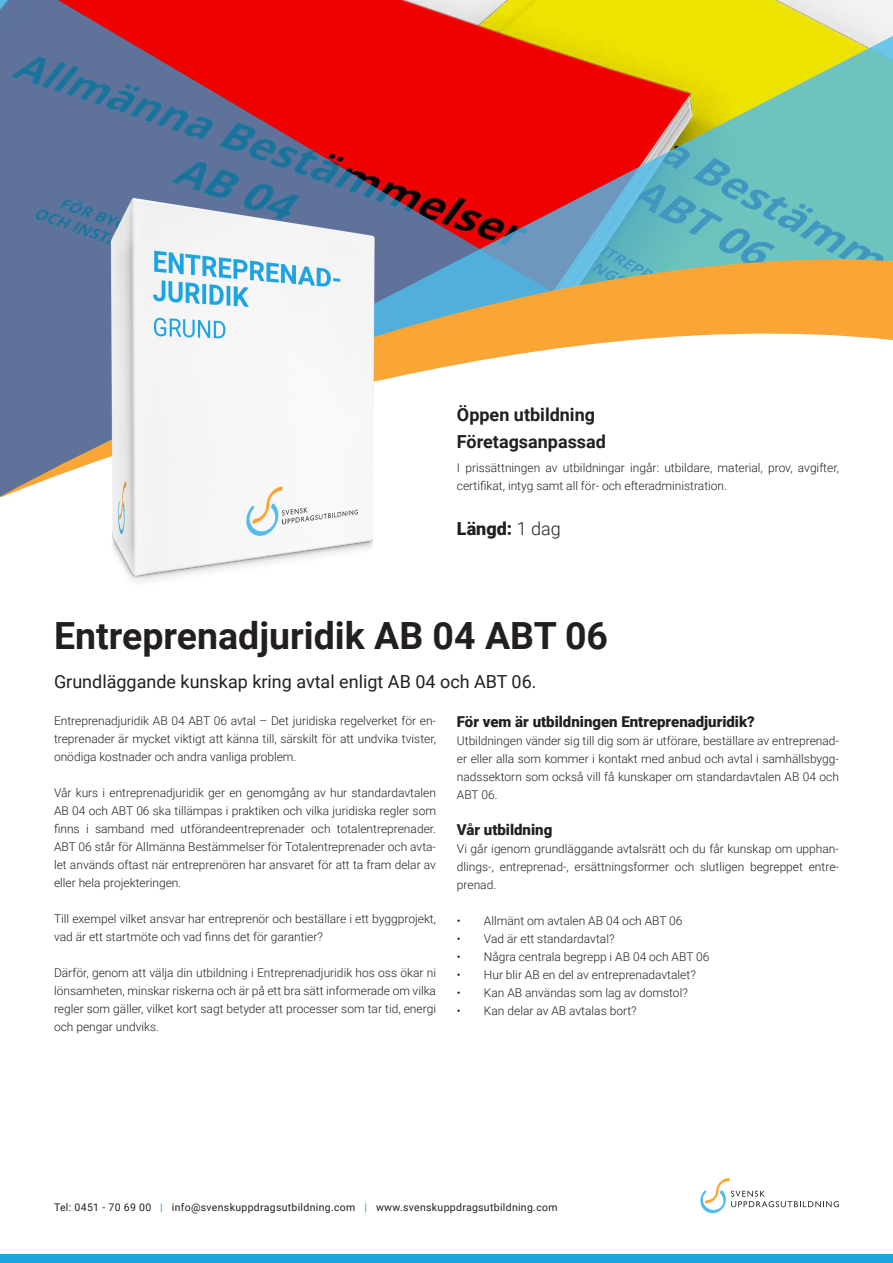
<style>
.page{position:relative;width:893px;height:1263px;background:#fff}
.page>*{position:absolute;margin:0;border:0;box-sizing:border-box;transform-origin:0 0}
.t1{font:700 37.5px "Roboto";color:#231f20}
.Sub-header{font:18px "Roboto";color:#231f20}
.t2{font:700 18px "Roboto";color:#231f20}
.t3{font:900 18px "Roboto";color:#231f20}
.Bold{font:900 15px "Roboto";color:#231f20}
.Paragraph{font:300 12px/18px "Roboto";color:#231f20;text-align:justify}
.t4{font:10.5px "Roboto";letter-spacing:.03em;color:#231f20}
.s1{font-weight:300}
.s2{color:#1da5e1}
</style>
<div class="page">
<svg style="left:700px;top:1178px;width:139px;height:35px"></svg>
<div style="left:0;top:1254px;width:893px;height:9px;background:#1da5e1"></div>
<svg style="left:0;top:0;width:893px;height:36px;background:#de7b2f"></svg>
<svg style="left:0;top:36px;width:893px;height:186px;background:#ac6151"></svg>
<svg style="left:0;top:222px;width:893px;height:275px"></svg>
<img style="left:19px;top:163px;width:452px;height:418px">
<p class="t2" style="left:457px;top:402px;width:140px">Öppen utbildning</p>
<p class="t2" style="left:457px;top:429px;width:151px">Företagsanpassad</p>
<p class="Paragraph" style="left:457px;top:458px;width:384px">I prissättningen av utbildningar ingår: utbildare, material, prov, avgifter, certifikat, intyg samt all för- och efteradministration.</p>
<p class="t3" style="left:457px;top:516px;width:105px">Längd: <span class="s1">1 dag</span></p>
<p class="t1" style="left:54px;top:609px;width:556px">Entreprenadjuridik AB 04 ABT 06</p>
<p class="Sub-header" style="left:54px;top:668px;width:484px">Grundläggande kunskap kring avtal enligt AB 04 och ABT 06.</p>
<p class="Paragraph" style="left:54px;top:711px;width:384px">Entreprenadjuridik AB 04 ABT 06 avtal – Det juridiska regelverket för en&shy;treprenader är mycket viktigt att känna till, särskilt för att undvika tvister, onödiga kostnader och andra vanliga problem.</p>
<p class="Paragraph" style="left:54px;top:783px;width:384px">Vår kurs i entreprenadjuridik ger en genomgång av hur standardavtalen AB 04 och ABT 06 ska tillämpas i praktiken och vilka juridiska regler som finns i samband med utförandeentreprenader och totalentreprenader.<br>ABT 06 står för Allmänna Bestämmelser för Totalentreprenader och avta&shy;let används oftast när entreprenören har ansvaret för att ta fram delar av eller hela projekteringen.</p>
<p class="Paragraph" style="left:54px;top:909px;width:384px">Till exempel vilket ansvar har entreprenör och beställare i ett byggprojekt, vad är ett startmöte och vad finns det för garantier?</p>
<p class="Paragraph" style="left:54px;top:963px;width:384px">Därför, genom att välja din utbildning i Entreprenadjuridik hos oss ökar ni lönsamheten, minskar riskerna och är på ett bra sätt informerade om vilka regler som gäller, vilket kort sagt betyder att processer som tar tid, energi och pengar undviks.</p>
<p class="Bold" style="left:457px;top:711px;width:299px">För vem är utbildningen Entreprenadjuridik?</p>
<p class="Paragraph" style="left:457px;top:732px;width:384px">Utbildningen vänder sig till dig som är utförare, beställare av entreprenad&shy;er eller alla som kommer i kontakt med anbud och avtal i samhällsbygg&shy;nadssektorn som också vill få kunskaper om standardavtalen AB 04 och ABT 06.</p>
<p class="Bold" style="left:457px;top:819px;width:97px">Vår utbildning</p>
<p class="Paragraph" style="left:457px;top:840px;width:384px">Vi går igenom grundläggande avtalsrätt och du får kunskap om upphan&shy;dlings-, entreprenad-, ersättningsformer och slutligen begreppet entre&shy;prenad.</p>
<p class="Paragraph" style="left:457px;top:912px;width:227px">• Allmänt om avtalen AB 04 och ABT 06</p>
<p class="Paragraph" style="left:457px;top:930px;width:159px">• Vad är ett standardavtal?</p>
<p class="Paragraph" style="left:457px;top:948px;width:254px">• Några centrala begrepp i AB 04 och ABT 06</p>
<p class="Paragraph" style="left:457px;top:966px;width:240px">• Hur blir AB en del av entreprenadavtalet?</p>
<p class="Paragraph" style="left:457px;top:984px;width:232px">• Kan AB användas som lag av domstol?</p>
<p class="Paragraph" style="left:457px;top:1002px;width:181px">• Kan delar av AB avtalas bort?</p>
<p class="t4" style="left:54px;top:1200px;width:505px">Tel: 0451 - 70 69 00 <span class="s2">|</span> info@svenskuppdragsutbildning.com <span class="s2">|</span> www.svenskuppdragsutbildning.com</p>
</div>
